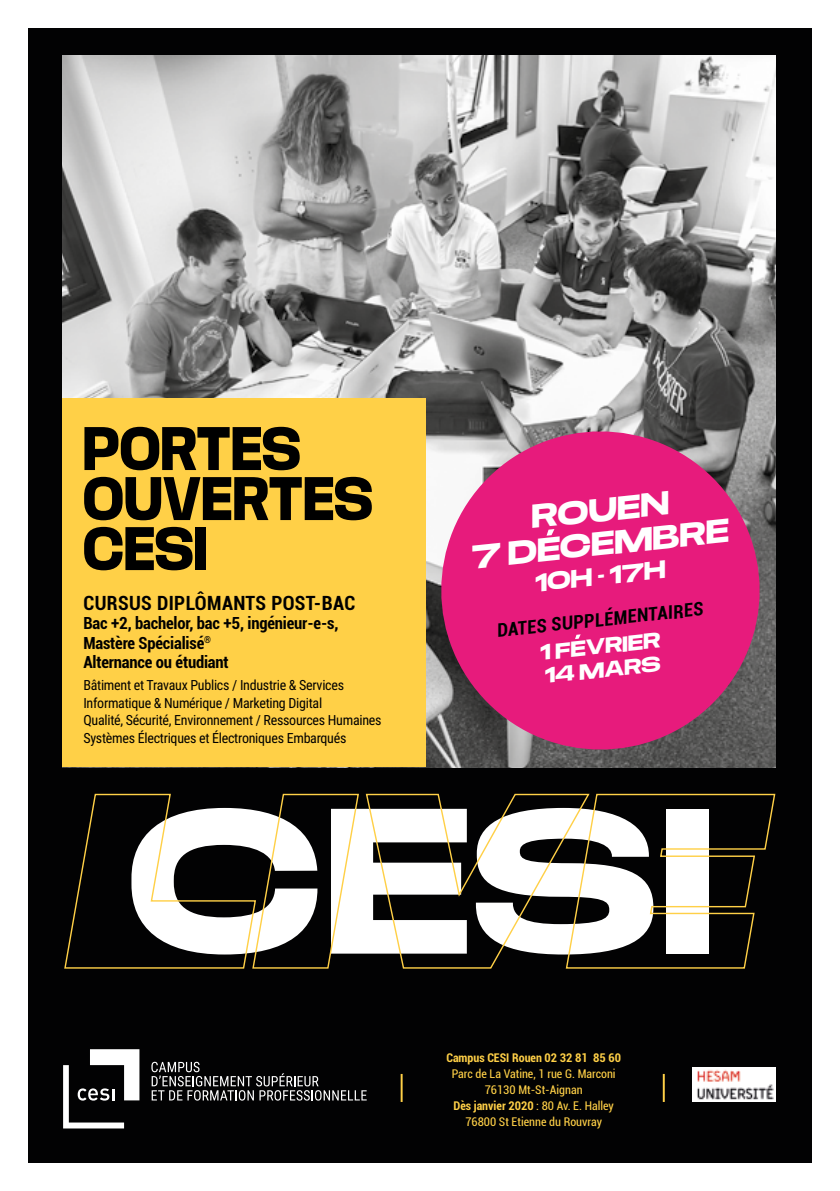
<style>
.page{position:relative;width:840px;height:1191px;background:#fff}
.page>*{position:absolute;margin:0;border:0;box-sizing:border-box;transform-origin:0 0}
.t1{font:700 52.6px/50px "Media Sans";letter-spacing:.02em;color:#000}
.t2{font:700 28.4px/33.8px "Media Sans Extended";color:#fff;text-align:center}
.t3{font:700 21.6px "Media Sans Extended";color:#fff}
.t4{font:700 condensed 19.6px "Roboto";letter-spacing:.02em;color:#000}
.t5{font:700 condensed 18.6px "Roboto";color:#000}
.t6{font:700 18.6px/23.6px "Media Sans Extended";color:#fff}
.t7{font:700 condensed 16.6px/19.6px "Roboto";letter-spacing:-.01em;color:#000}
.t8{font:14px/17.6px "Roboto Condensed";letter-spacing:-.02em;color:#000}
.t9{font:condensed 12px/16px "Roboto";color:#ffd047;text-align:center}
.t10{font:700 condensed 12px "Roboto";color:#ffd047}
.s1{font-weight:700}
</style>
<div class="page">
<div style="left:28px;top:28px;width:783px;height:1134px;background:#020203"></div>
<img style="left:62px;top:56px;width:712px;height:711px">
<div style="left:62px;top:398px;width:363px;height:369px;background:#ffd047"></div>
<svg style="left:63px;top:1049px;width:76px;height:79px"></svg>
<svg style="left:151px;top:1061px;width:215px;height:39px;background:#2f2f2f"></svg>
<img style="left:692px;top:1067px;width:83px;height:34px">
<svg style="left:425px;top:416px;width:349px;height:349px;background:#c23d7c"></svg>
<svg style="left:546px;top:529px;width:8px;height:7px"></svg>
<svg style="left:574px;top:634px;width:6px;height:5px"></svg>
<svg style="left:63px;top:793px;width:712px;height:176px"></svg>
<hr style="left:400px;top:1074px;width:2px;height:28px;background:#ffd047">
<hr style="left:662px;top:1074px;width:2px;height:28px;background:#ffd047">
<h1 class="t1" style="left:83px;top:421px;width:290px">PORTES<br>OUVERTES<br>CESI</h1>
<h3 class="t4" style="left:83px;top:589px;width:273px">CURSUS DIPLÔMANTS POST-BAC</h3>
<p class="t7" style="left:83px;top:613px;width:256px">Bac +2, bachelor, bac +5, ingénieur-e-s,<br>Mastère Spécialisé<sup>®<br></sup>Alternance ou étudiant</p>
<p class="t8" style="left:83px;top:676px;width:299px">Bâtiment et Travaux Publics / Industrie &amp; Services Informatique &amp; Numérique / Marketing Digital<br>Qualité, Sécurité, Environnement / Ressources Humaines Systèmes Électriques et Électroniques Embarqués</p>
<h2 class="t2" style="left:465px;top:506px;width:259px;rotate:-6deg">ROUEN<br>7 DECEMBRE</h2>
<h3 class="t3" style="left:533px;top:570px;width:132px;rotate:-6deg">10H - 17H</h3>
<h3 class="t5" style="left:495px;top:617px;width:208px;rotate:-6deg">DATES SUPPLÉMENTAIRES</h3>
<h3 class="t6" style="left:538px;top:640px;width:122px;rotate:-6deg">1 FEVRIER<br>14 MARS</h3>
<p class="t10" style="left:446px;top:1049px;width:176px">Campus CESI Rouen 02 32 81 85 60</p>
<p class="t9" style="left:451px;top:1065px;width:165px">Parc de La Vatine, 1 rue G. Marconi<br>76130 Mt-St-Aignan<br><span class="s1">Dès janvier 2020</span> : 80 Av. E. Halley<br>76800 St Etienne du Rouvray</p>
</div>
